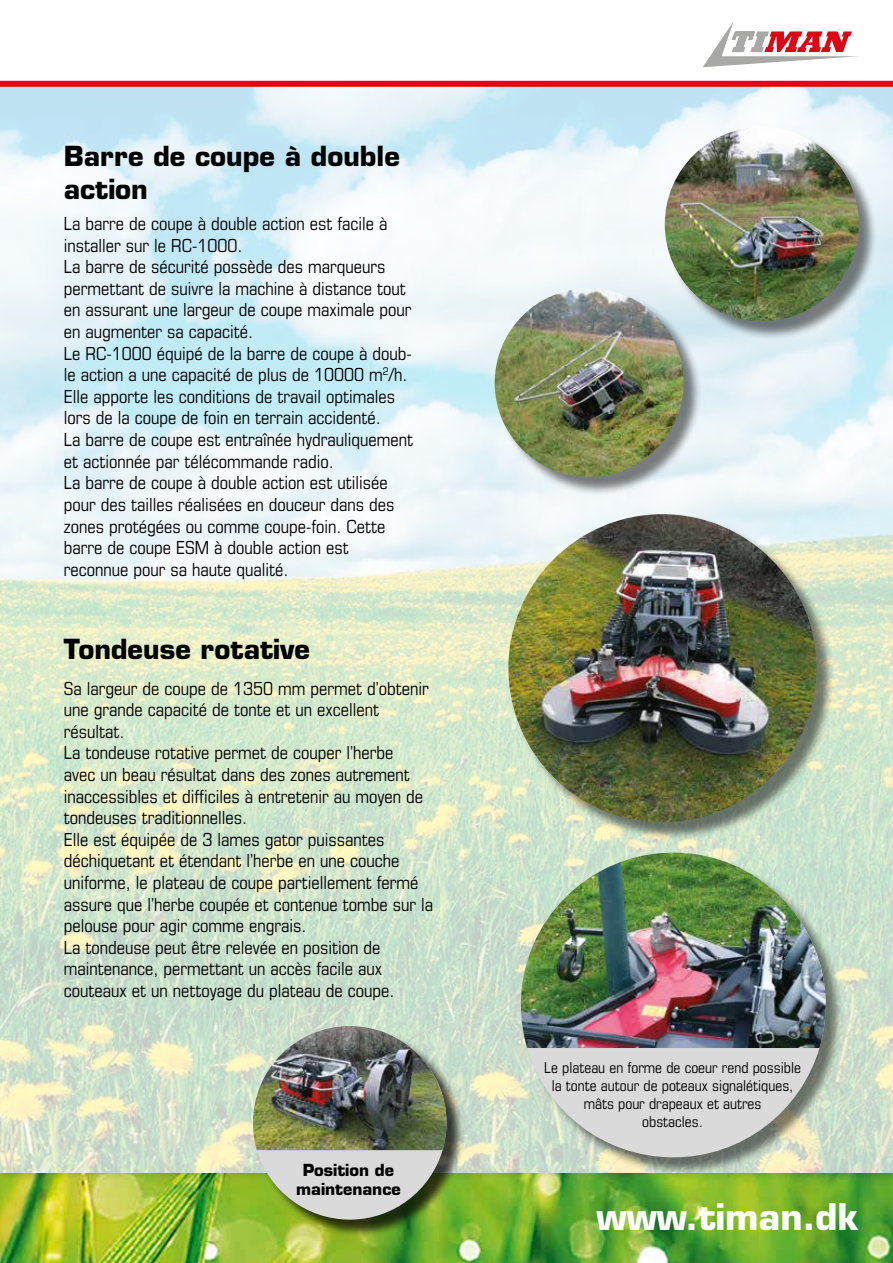
<style>
.page{position:relative;width:893px;height:1263px;background:#fff}
.page>*{position:absolute;margin:0;border:0;box-sizing:border-box;transform-origin:0 0}
.t1{font:700 36px "Eurostile";color:#fff}
.t2{font:700 27px/32.4px "Eurostile";color:#000}
.t3{font:condensed 18px/21.6px "Eurostile";color:#000}
.t4{font:700 16.2px/19.5px "Eurostile";color:#000;text-align:center}
.t5{font:condensed 15px/18px "Eurostile";color:#000;text-align:center}
</style>
<div class="page">
<img style="left:0;top:87px;width:893px;height:1087px">
<div style="left:0;top:81px;width:893px;height:6px;background:#e10814"></div>
<svg style="left:703px;top:22px;width:154px;height:45px"></svg>
<div style="left:497px;top:290px;width:205px;height:206px;background:#000;opacity:.5"></div>
<img style="left:495px;top:288px;width:189px;height:189px;border-radius:94px">
<div style="left:667px;top:129px;width:211px;height:211px;background:#000;opacity:.5"></div>
<img style="left:665px;top:127px;width:194px;height:194px;border-radius:97px">
<div style="left:511px;top:516px;width:324px;height:325px;background:#000;opacity:.5"></div>
<img style="left:508px;top:514px;width:308px;height:308px;border-radius:154px">
<img style="left:0;top:1174px;width:893px;height:89px">
<div style="left:523px;top:855px;width:321px;height:321px;background:#000;opacity:.5"></div>
<img style="left:521px;top:853px;width:305px;height:195px">
<svg style="left:527px;top:1048px;width:292px;height:109px;background:#d0d3ce"></svg>
<div style="left:255px;top:1028px;width:210px;height:141px;background:#000;opacity:.75"></div>
<div style="left:260px;top:1152px;width:201px;height:86px;background:#000;opacity:.75"></div>
<img style="left:253px;top:1026px;width:193px;height:193px">
<h2 class="t2" style="left:64px;top:140px;width:338px">Barre de coupe à double action</h2>
<p class="t3" style="left:64px;top:213px;width:351px">La barre de coupe à double action est facile à installer sur le RC-1000.<br>La barre de sécurité possède des marqueurs permettant de suivre la machine à distance tout en assurant une largeur de coupe maximale pour en augmenter sa capacité.<br>Le RC-1000 équipé de la barre de coupe à doub&shy;le action a une capacité de plus de 10000 m<sup>2</sup>/h.<br>Elle apporte les conditions de travail optimales lors de la coupe de foin en terrain accidenté.<br>La barre de coupe est entraînée hydrauliquement et actionnée par télécommande radio.<br>La barre de coupe à double action est utilisée pour des tailles réalisées en douceur dans des zones protégées ou comme coupe-foin. Cette barre de coupe ESM à double action est reconnue pour sa haute qualité.</p>
<h2 class="t2" style="left:64px;top:633px;width:248px">Tondeuse rotative</h2>
<p class="t3" style="left:64px;top:677px;width:371px">Sa largeur de coupe de 1350 mm permet d’obtenir une grande capacité de tonte et un excellent résultat.<br>La tondeuse rotative permet de couper l’herbe<br>avec un beau résultat dans des zones autrement inaccessibles et difficiles à entretenir au moyen de tondeuses traditionnelles.<br>Elle est équipée de 3 lames gator puissantes déchiquetant et étendant l’herbe en une couche uniforme, le plateau de coupe partiellement fermé assure que l’herbe coupée et contenue tombe sur la pelouse pour agir comme engrais.<br>La tondeuse peut être relevée en position de maintenance, permettant un accès facile aux couteaux et un nettoyage du plateau de coupe.</p>
<p class="t4" style="left:296px;top:1160px;width:106px">Position de maintenance</p>
<p class="t5" style="left:544px;top:1058px;width:258px">Le plateau en forme de coeur rend possible la tonte autour de poteaux signalétiques, mâts pour drapeaux et autres<br>obstacles.</p>
<h1 class="t1" style="left:597px;top:1194px;width:264px">www.timan.dk</h1>
</div>
